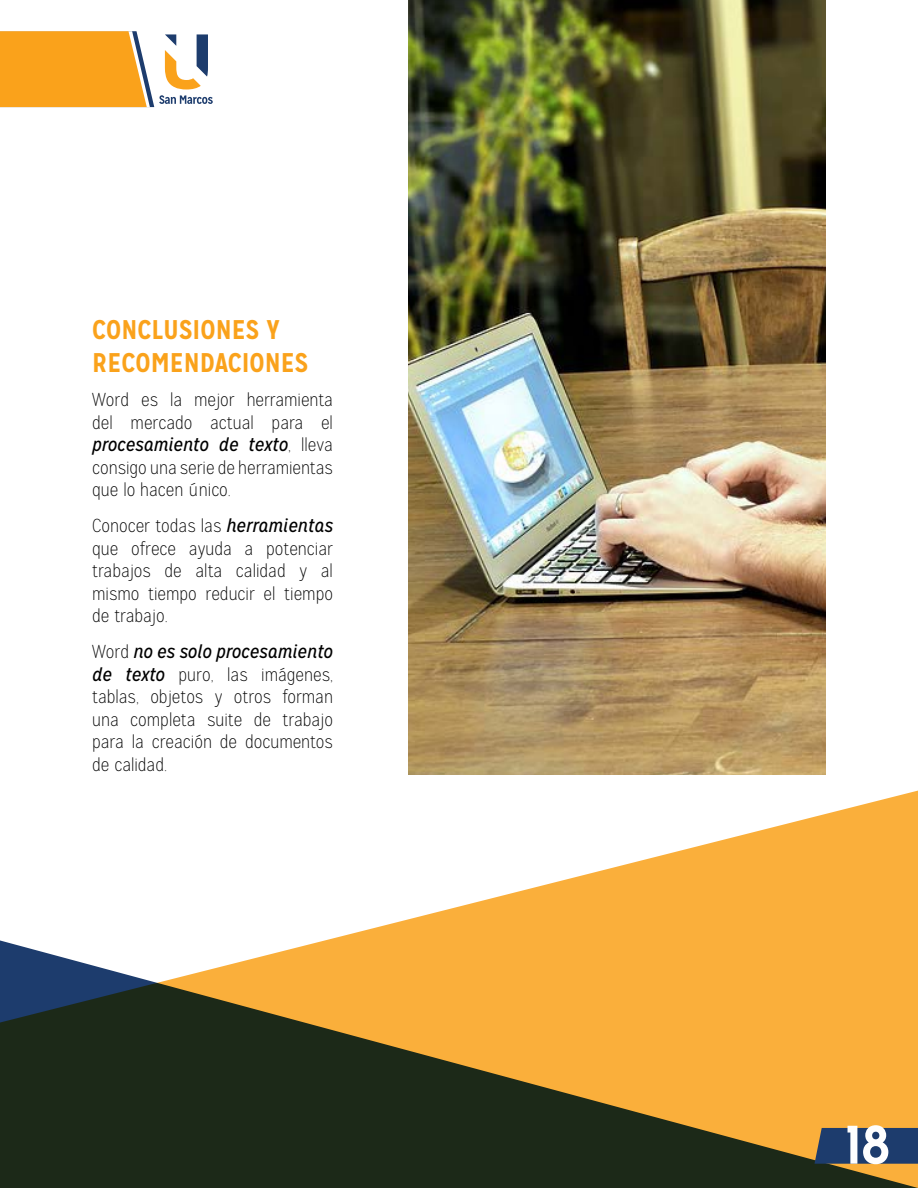
<style>
.page{position:relative;width:918px;height:1188px;background:#fff}
.page>*{position:absolute;margin:0;border:0;box-sizing:border-box;transform-origin:0 0}
.t1{font:700 54.15px "Mission Gothic";color:#fefefe}
.t2{font:700 27px/32.4px "Mission Gothic";color:#faa21b}
.t3{font:100 18.75px/22.5px "Mission Gothic";color:#000;text-align:justify}
.s1{font-weight:400;font-style:italic}
</style>
<div class="page">
<svg style="left:0;top:31px;width:213px;height:76px"></svg>
<img style="left:408px;top:0;width:418px;height:758px">
<svg style="left:408px;top:758px;width:510px;height:144px"></svg>
<svg style="left:0;top:902px;width:918px;height:286px;background:#997b3e"></svg>
<svg style="left:814px;top:1128px;width:104px;height:36px;background:#27416a"></svg>
<h2 class="t2" style="left:92px;top:314px;width:218px">CONCLUSIONES Y<br>RECOMENDACIONES</h2>
<p class="t3" style="left:92px;top:389px;width:242px">Word es la mejor herramienta del mercado actual para el <span class="s1">procesamiento de texto</span>, lleva consigo una serie de herramientas que lo hacen único.</p>
<p class="t3" style="left:92px;top:515px;width:242px">Conocer todas las <span class="s1">herramientas </span>que ofrece ayuda a potenciar trabajos de alta calidad y al mismo tiempo reducir el tiempo de trabajo.</p>
<p class="t3" style="left:92px;top:641px;width:242px">Word <span class="s1">no es solo procesamiento de texto</span> puro, las imágenes, tablas, objetos y otros forman una completa suite de trabajo para la creación de documentos de calidad.</p>
<h1 class="t1" style="left:846px;top:1111px;width:46px">18</h1>
</div>
